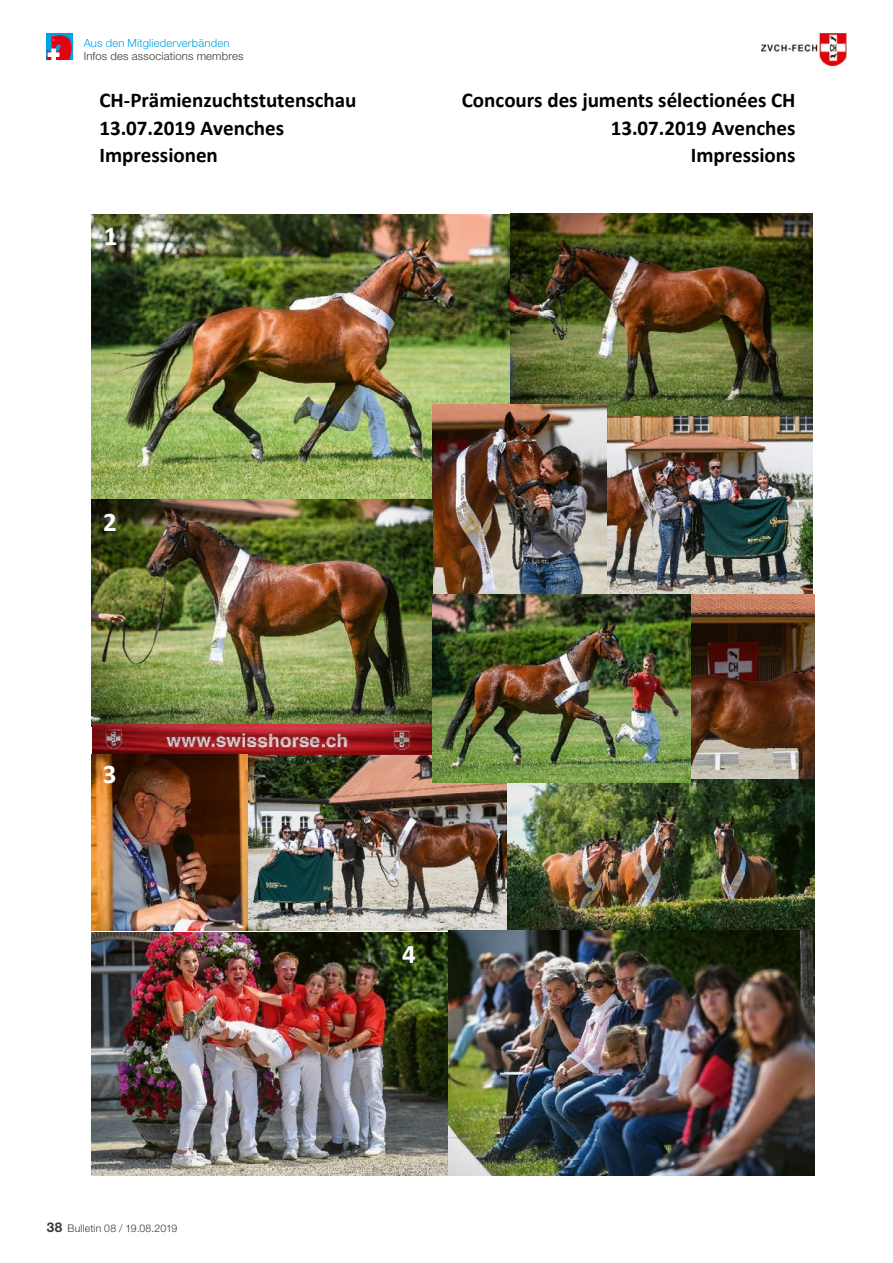
<style>
.page{position:relative;width:893px;height:1263px;background:#fff}
.page>*{position:absolute;margin:0;border:0;box-sizing:border-box;transform-origin:0 0}
.t1{font:700 27px "Fsdctj Calibri";color:#fff}
.t2{font:700 21px/27.2px "Fsdctj Calibri";color:#000}
.t3{font:300 11.25px "Helvetica Neue LT Std";letter-spacing:.015em;color:#383937}
.t4{font:300 11.25px "Helvetica Neue LT Std";letter-spacing:.02em;color:#00a1e5}
.t5{font:300 10.5px "Helvetica Neue LT Std";letter-spacing:.015em;color:#383937}
.s1{font-weight:700;font-size:13.5px}
</style>
<div class="page">
<div style="left:47px;top:34px;width:26px;height:26px;background:#00a1e5"></div>
<svg style="left:47px;top:35px;width:25px;height:25px"></svg>
<img style="left:761px;top:34px;width:85px;height:31px">
<img style="left:91px;top:214px;width:419px;height:285px">
<img style="left:606px;top:415px;width:206px;height:179px">
<img style="left:510px;top:214px;width:302px;height:201px">
<img style="left:432px;top:404px;width:174px;height:190px">
<img style="left:91px;top:499px;width:341px;height:227px">
<img style="left:91px;top:754px;width:416px;height:176px">
<img style="left:92px;top:724px;width:340px;height:31px">
<img style="left:91px;top:932px;width:366px;height:244px">
<img style="left:507px;top:779px;width:307px;height:151px">
<img style="left:449px;top:930px;width:365px;height:245px">
<img style="left:691px;top:594px;width:123px;height:185px">
<img style="left:432px;top:594px;width:259px;height:188px">
<p class="t4" style="left:84px;top:36px;width:147px">Aus den Mitgliederverbänden</p>
<p class="t3" style="left:84px;top:49px;width:161px">Infos des associations membres</p>
<p class="t2" style="left:99px;top:86px;width:259px">CH-Prämienzuchtstutenschau<br>13.07.2019 Avenches<br>Impressionen</p>
<p class="t2" style="left:462px;top:86px;width:335px;text-align:right">Concours des juments sélectionées CH<br>13.07.2019 Avenches<br>Impressions</p>
<p class="t1" style="left:104px;top:217px;width:15px">1</p>
<p class="t1" style="left:103px;top:503px;width:15px">2</p>
<p class="t1" style="left:103px;top:755px;width:15px">3</p>
<p class="t5" style="left:47px;top:1222px;width:132px"><span class="s1">38</span> Bulletin 08 / 19.08.2019</p>
<p class="t1" style="left:402px;top:935px;width:15px">4</p>
</div>
